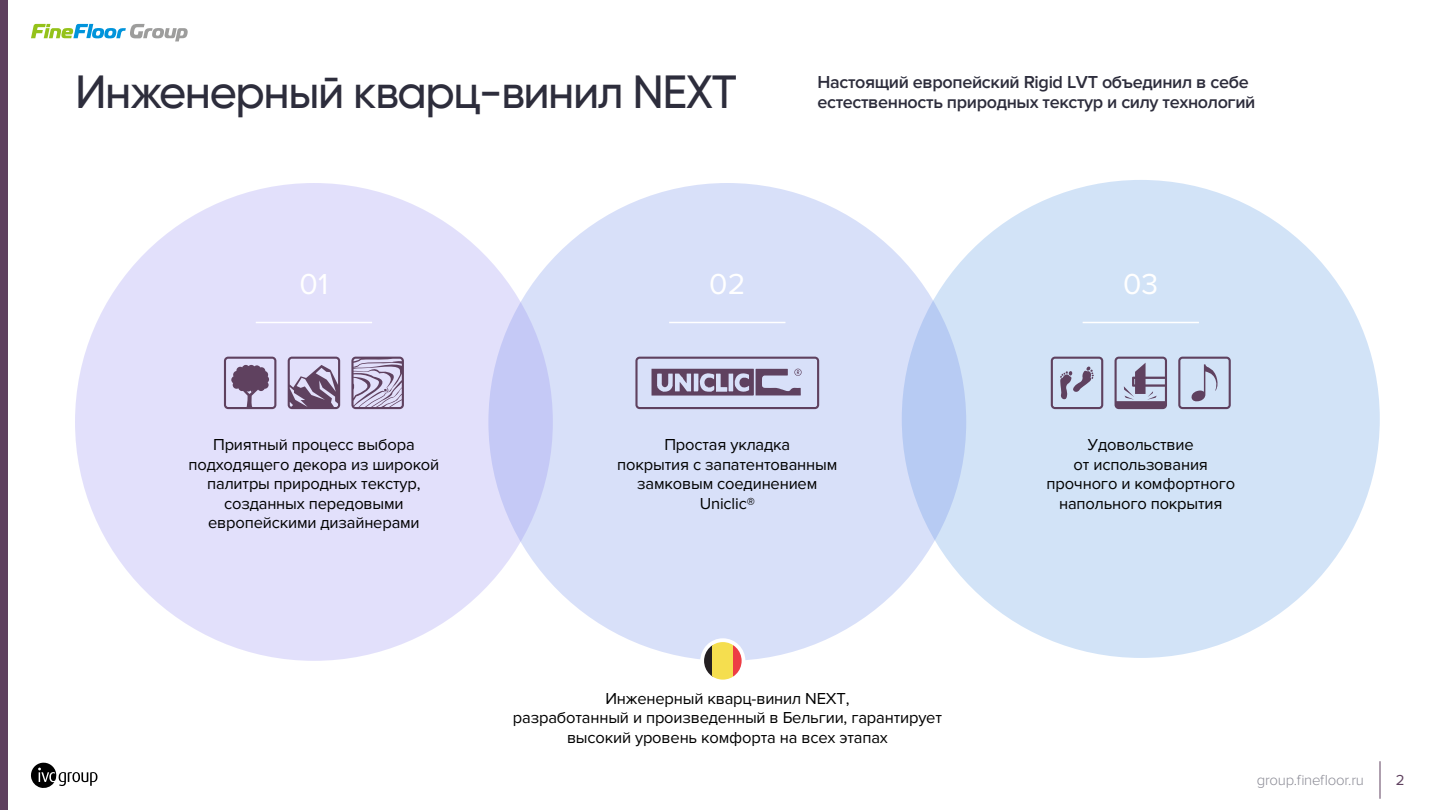
<style>
.page{position:relative;width:1440px;height:810px;background:#fff}
.page>*{position:absolute;margin:0;border:0;box-sizing:border-box;transform-origin:0 0}
.t1{font:500 46.5px "Gilroy";letter-spacing:-.03em;color:#2d2d3c}
.t2{font:30px "Proxima Nova";color:#fff}
.t3{font:600 18px/20.2px "Proxima Nova";letter-spacing:-.02em;color:#2d2d3c}
.t4{font:16.5px/19.5px "Proxima Nova";letter-spacing:-.01em;color:#000;text-align:center}
.t5{font:300 15px "Proxima Nova";letter-spacing:-.015em;color:#8c8c96}
.t6{font:15px "Proxima Nova";color:#5f415f}
</style>
<div class="page">
<div style="left:902px;top:180px;width:478px;height:478px;background:#d2e3f7;border-radius:50%"></div>
<svg style="left:488px;top:183px;width:478px;height:478px;background:#d5def8"></svg>
<div style="left:75px;top:183px;width:478px;height:478px;background:#e2e0fb;border-radius:50%"></div>
<div style="left:0;top:0;width:8px;height:810px;background:#5f415f"></div>
<svg style="left:1178px;top:357px;width:53px;height:52px"></svg>
<svg style="left:635px;top:357px;width:184px;height:52px;background:#ada8c3"></svg>
<svg style="left:288px;top:357px;width:52px;height:52px;background:#9a89a5"></svg>
<svg style="left:224px;top:357px;width:52px;height:52px;background:#a495b1"></svg>
<svg style="left:351px;top:357px;width:53px;height:52px;background:#b1a5c1"></svg>
<svg style="left:1115px;top:357px;width:52px;height:52px"></svg>
<svg style="left:1051px;top:357px;width:52px;height:52px"></svg>
<hr style="left:256px;top:322px;width:116px;height:1px;background:#fff">
<hr style="left:669px;top:322px;width:116px;height:1px;background:#fff">
<hr style="left:1083px;top:322px;width:116px;height:1px;background:#fff">
<div style="left:700px;top:638px;width:45px;height:45px;background:#fff;border-radius:50%"></div>
<svg style="left:704px;top:642px;width:9px;height:35px"></svg>
<div style="left:713px;top:642px;width:20px;height:38px;background:#f5de4f"></div>
<svg style="left:733px;top:642px;width:9px;height:35px"></svg>
<svg style="left:31px;top:24px;width:157px;height:17px"></svg>
<hr style="left:1380px;top:761px;width:1px;height:38px;background:#5f415f">
<svg style="left:31px;top:762px;width:67px;height:26px"></svg>
<h1 class="t1" style="left:75px;top:63px;width:663px">Инженерный кварц-винил NEXT</h1>
<p class="t3" style="left:818px;top:72px;width:440px">Настоящий европейский Rigid LVT объединил в себе естественность природных текстур и силу технологий</p>
<h2 class="t2" style="left:300px;top:266px;width:30px">01</h2>
<h2 class="t2" style="left:709px;top:266px;width:37px">02</h2>
<h2 class="t2" style="left:1123px;top:266px;width:37px">03</h2>
<p class="t4" style="left:188px;top:435px;width:252px">Приятный процесс выбора подходящего декора из широкой палитры природных текстур, созданных передовыми европейскими дизайнерами</p>
<p class="t4" style="left:617px;top:435px;width:222px">Простая укладка<br>покрытия с запатентованным замковым соединением<br>Uniclic®</p>
<p class="t4" style="left:1047px;top:435px;width:190px">Удовольствие<br>от использования прочного и комфортного напольного покрытия</p>
<p class="t4" style="left:513px;top:689px;width:431px">Инженерный кварц-винил NEXT,<br>разработанный и произведенный в Бельгии, гарантирует высокий уровень комфорта на всех этапах</p>
<p class="t5" style="left:1257px;top:771px;width:109px">group.finefloor.ru</p>
<p class="t6" style="left:1396px;top:771px;width:10px">2</p>
</div>
